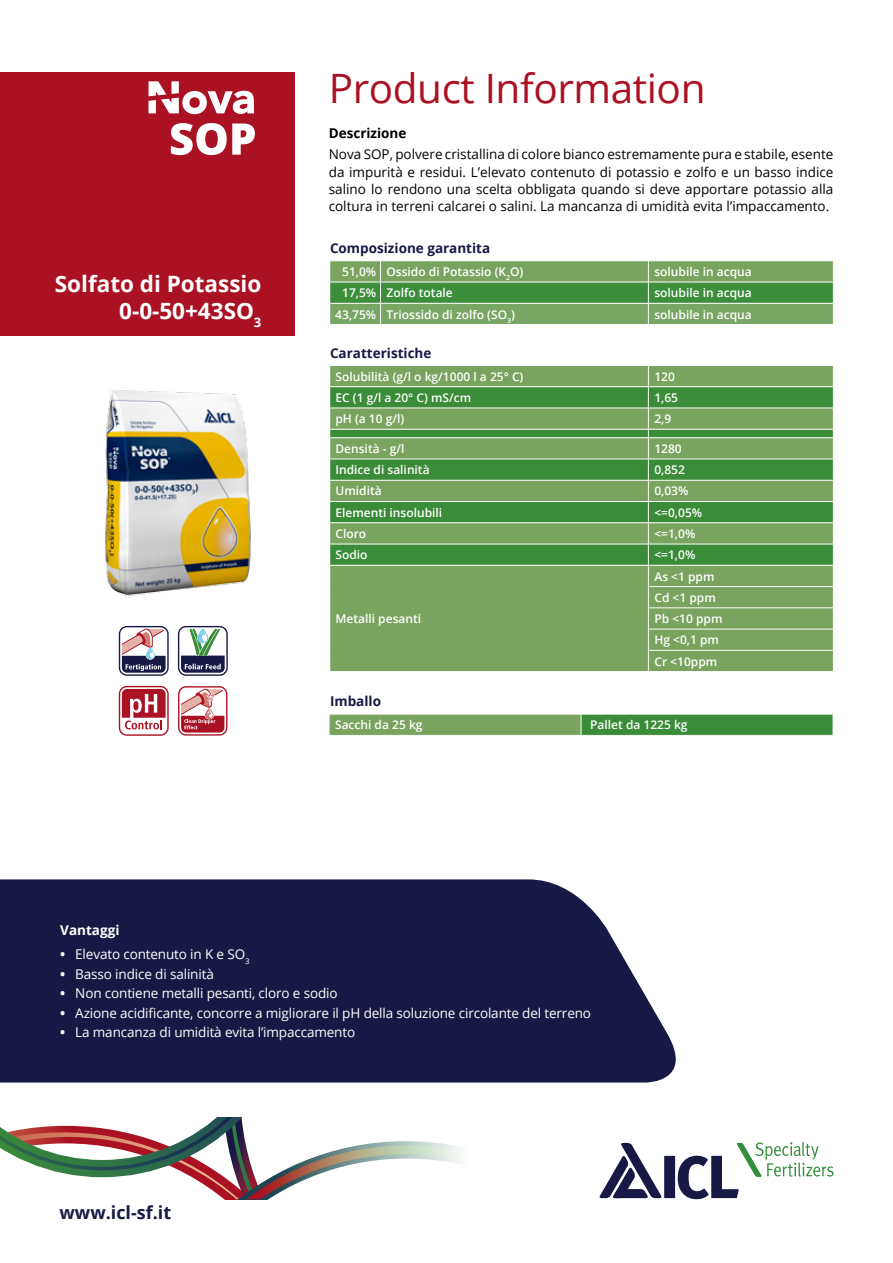
<style>
.page{position:relative;width:893px;height:1263px;background:#fff}
.page>*{position:absolute;margin:0;border:0;box-sizing:border-box;transform-origin:0 0}
.t1{font:40.5px "Open Sans";letter-spacing:-.01em;color:#aa1123}
.t2{font:700 22.5px/27px "Open Sans";color:#fff;text-align:right}
.t3{font:700 18px "Open Sans";color:#171944}
.t4{font:13.5px/17.2px "Open Sans";color:#000;text-align:justify}
.t5{font:13.5px "Open Sans";letter-spacing:-.01em;color:#fff}
.t6{font:700 13.5px "Open Sans";color:#171944}
.t7{font:700 13.5px "Open Sans";color:#000}
.t8{font:700 13.5px "Open Sans";color:#fff}
.t9{font:600 12px/21.3px "Open Sans";color:#fff}
.s1{font-weight:700}
</style>
<div class="page">
<div style="left:0;top:879px;width:676px;height:203px;background:#171944"></div>
<svg style="left:0;top:1117px;width:459px;height:82px"></svg>
<div style="left:0;top:72px;width:294px;height:264px;background:#aa1123"></div>
<svg style="left:599px;top:1143px;width:63px;height:55px"></svg>
<div style="left:664px;top:1156px;width:11px;height:42px;background:#171944"></div>
<svg style="left:678px;top:1142px;width:155px;height:57px"></svg>
<div style="left:330px;top:366px;width:503px;height:305px;background:#78a45f"></div>
<svg style="left:330px;top:387px;width:503px;height:178px;background:#5a994d"></svg>
<hr style="left:330px;top:386px;width:318px;height:1px;background:#fff">
<hr style="left:648px;top:386px;width:186px;height:1px;background:#fff">
<hr style="left:330px;top:408px;width:318px;height:1px;background:#fff">
<hr style="left:648px;top:408px;width:186px;height:1px;background:#fff">
<svg style="left:833px;top:386px;width:1px;height:243px"></svg>
<hr style="left:330px;top:429px;width:318px;height:1px;background:#fff">
<hr style="left:648px;top:429px;width:186px;height:1px;background:#fff">
<hr style="left:330px;top:437px;width:318px;height:1px;background:#fff">
<hr style="left:648px;top:437px;width:186px;height:1px;background:#fff">
<hr style="left:330px;top:459px;width:318px;height:1px;background:#fff">
<hr style="left:648px;top:459px;width:186px;height:1px;background:#fff">
<hr style="left:330px;top:480px;width:318px;height:1px;background:#fff">
<hr style="left:648px;top:480px;width:186px;height:1px;background:#fff">
<hr style="left:330px;top:501px;width:318px;height:1px;background:#fff">
<hr style="left:648px;top:501px;width:186px;height:1px;background:#fff">
<hr style="left:330px;top:522px;width:318px;height:1px;background:#fff">
<hr style="left:648px;top:522px;width:186px;height:1px;background:#fff">
<hr style="left:330px;top:544px;width:318px;height:1px;background:#fff">
<hr style="left:648px;top:544px;width:186px;height:1px;background:#fff">
<hr style="left:648px;top:565px;width:186px;height:1px;background:#fff">
<hr style="left:648px;top:586px;width:186px;height:1px;background:#fff">
<hr style="left:648px;top:607px;width:186px;height:1px;background:#fff">
<hr style="left:648px;top:629px;width:186px;height:1px;background:#fff">
<hr style="left:648px;top:650px;width:186px;height:1px;background:#fff">
<hr style="left:330px;top:565px;width:318px;height:1px;background:#fff">
<svg style="left:648px;top:366px;width:1px;height:305px"></svg>
<svg style="left:329px;top:261px;width:505px;height:63px;background:#68a05a"></svg>
<hr style="left:330px;top:303px;width:50px;height:1px;background:#fff">
<hr style="left:380px;top:303px;width:268px;height:1px;background:#fff">
<hr style="left:648px;top:303px;width:186px;height:1px;background:#fff">
<div style="left:329px;top:714px;width:252px;height:21px;background:#78a45f"></div>
<div style="left:581px;top:714px;width:252px;height:21px;background:#3a8c38"></div>
<hr style="left:329px;top:714px;width:252px;height:1px;background:#fff">
<hr style="left:581px;top:714px;width:252px;height:1px;background:#fff">
<svg style="left:329px;top:714px;width:1px;height:21px"></svg>
<svg style="left:581px;top:714px;width:1px;height:21px"></svg>
<svg style="left:119px;top:626px;width:50px;height:50px"></svg>
<svg style="left:120px;top:627px;width:47px;height:47px"></svg>
<svg style="left:178px;top:626px;width:50px;height:50px"></svg>
<svg style="left:179px;top:627px;width:47px;height:47px"></svg>
<svg style="left:178px;top:686px;width:49px;height:50px"></svg>
<svg style="left:179px;top:687px;width:47px;height:47px"></svg>
<svg style="left:119px;top:686px;width:50px;height:50px"></svg>
<svg style="left:120px;top:687px;width:47px;height:47px"></svg>
<img style="left:105px;top:390px;width:147px;height:206px">
<svg style="left:171px;top:123px;width:84px;height:32px"></svg>
<svg style="left:149px;top:81px;width:105px;height:33px"></svg>
<h1 class="t1" style="left:329px;top:61px;width:378px">Product Information</h1>
<p class="t7" style="left:329px;top:123px;width:79px">Descrizione</p>
<p class="t4" style="left:329px;top:146px;width:506px">Nova SOP, polvere cristallina di colore bianco estremamente pura e stabile, esente da impurità e residui. L’elevato contenuto di potassio e zolfo e un basso indice salino lo rendono una scelta obbligata quando si deve apportare potassio alla coltura in terreni calcarei o salini. La mancanza di umidità evita l’impaccamento.</p>
<h2 class="t2" style="left:55px;top:270px;width:208px">Solfato di Potassio<br>0-0-50+43SO<sub>3</sub></h2>
<p class="t6" style="left:330px;top:238px;width:162px">Composizione garantita</p>
<p class="t9" style="left:342px;top:261px;width:183px">51,0% Ossido di Potassio (K<sub>2</sub>O)</p>
<p class="t9" style="left:654px;top:261px;width:99px">solubile in acqua</p>
<p class="t9" style="left:342px;top:282px;width:112px">17,5% Zolfo totale</p>
<p class="t9" style="left:654px;top:282px;width:99px">solubile in acqua</p>
<p class="t9" style="left:335px;top:303px;width:181px">43,75% Triossido di zolfo (SO<sub>3</sub>)</p>
<p class="t9" style="left:654px;top:303px;width:99px">solubile in acqua</p>
<p class="t6" style="left:330px;top:343px;width:103px">Caratteristiche</p>
<p class="t9" style="left:335px;top:365px;width:189px">Solubilità (g/l o kg/1000 l a 25° C)</p>
<p class="t9" style="left:654px;top:365px;width:22px">120</p>
<p class="t9" style="left:335px;top:387px;width:137px">EC (1 g/l a 20° C) mS/cm</p>
<p class="t9" style="left:654px;top:387px;width:25px">1,65</p>
<p class="t9" style="left:335px;top:408px;width:70px">pH (a 10 g/l)</p>
<p class="t9" style="left:654px;top:408px;width:18px">2,9</p>
<p class="t9" style="left:335px;top:438px;width:71px">Densità - g/l</p>
<p class="t9" style="left:654px;top:438px;width:29px">1280</p>
<p class="t9" style="left:335px;top:459px;width:96px">Indice di salinità</p>
<p class="t9" style="left:654px;top:459px;width:32px">0,852</p>
<p class="t9" style="left:335px;top:480px;width:48px">Umidità</p>
<p class="t9" style="left:654px;top:480px;width:36px">0,03%</p>
<p class="t9" style="left:335px;top:501px;width:108px">Elementi insolubili</p>
<p class="t9" style="left:654px;top:501px;width:49px">&lt;=0,05%</p>
<p class="t9" style="left:335px;top:523px;width:32px">Cloro</p>
<p class="t9" style="left:654px;top:523px;width:42px">&lt;=1,0%</p>
<p class="t9" style="left:335px;top:544px;width:34px">Sodio</p>
<p class="t9" style="left:654px;top:544px;width:42px">&lt;=1,0%</p>
<p class="t9" style="left:335px;top:608px;width:87px">Metalli pesanti</p>
<p class="t6" style="left:330px;top:692px;width:53px">Imballo</p>
<p class="t9" style="left:654px;top:565px;width:70px">As &lt;1 ppm<br>Cd &lt;1 ppm<br>Pb &lt;10 ppm<br>Hg &lt;0,1 pm<br>Cr &lt;10ppm</p>
<p class="t9" style="left:335px;top:714px;width:89px">Sacchi da 25 kg</p>
<p class="t9" style="left:590px;top:714px;width:99px">Pallet da 1225 kg</p>
<p class="t8" style="left:60px;top:921px;width:61px">Vantaggi</p>
<p class="t5" style="left:60px;top:945px;width:191px"><span class="s1">•</span> Elevato contenuto in K e SO<sub>3</sub></p>
<p class="t5" style="left:60px;top:964px;width:155px"><span class="s1">•</span> Basso indice di salinità</p>
<p class="t5" style="left:60px;top:984px;width:279px"><span class="s1">•</span> Non contiene metalli pesanti, cloro e sodio</p>
<p class="t5" style="left:60px;top:1003px;width:532px"><span class="s1">•</span> Azione acidificante, concorre a migliorare il pH della soluzione circolante del terreno</p>
<p class="t5" style="left:60px;top:1023px;width:296px"><span class="s1">•</span> La mancanza di umidità evita l’impaccamento</p>
<h3 class="t3" style="left:60px;top:1200px;width:113px">www.icl-sf.it</h3>
</div>
